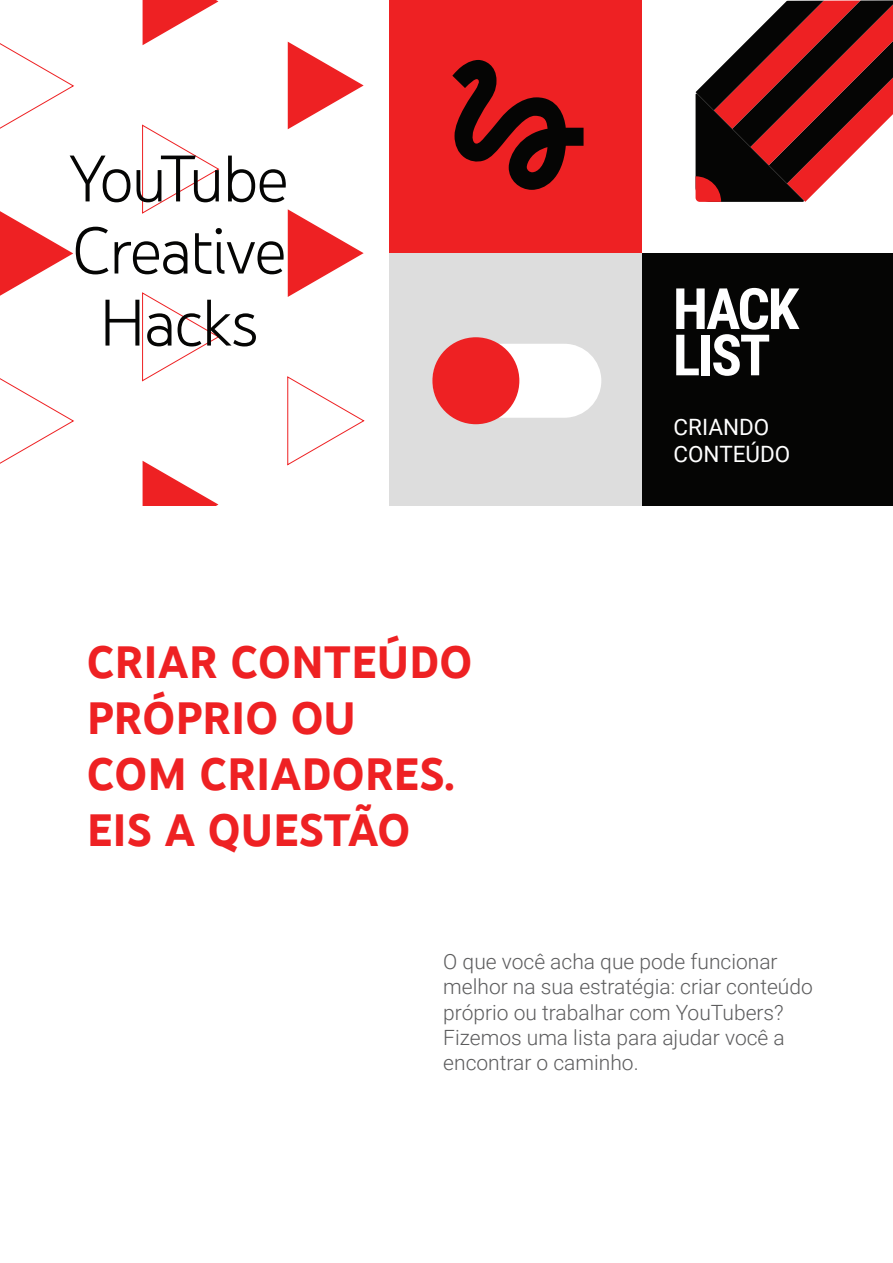
<style>
.page{position:relative;width:893px;height:1263px;background:#fff}
.page>*{position:absolute;margin:0;border:0;box-sizing:border-box;transform-origin:0 0}
.t1{font:300 67.35px/72px "You Tube Sans";letter-spacing:-.02em;color:#050504;text-align:center}
.t2{font:700 57px/46.2px "Roboto Condensed";letter-spacing:-.04em;color:#fff}
.t3{font:700 46.5px/55.8px "You Tube Sans";color:#ee2123}
.t4{font:22.5px/27px "Roboto";color:#fff}
.t5{font:300 21px/25.2px "Roboto";color:#5c5c5d}
</style>
<div class="page">
<div style="left:390px;top:0;width:252px;height:253px;background:#ee2123"></div>
<div style="left:642px;top:253px;width:251px;height:252px;background:#050504"></div>
<div style="left:390px;top:253px;width:252px;height:252px;background:#ddd"></div>
<div style="left:432px;top:344px;width:169px;height:74px;background:#fff;border-radius:37px"></div>
<div style="left:432px;top:337px;width:87px;height:87px;background:#ee2123;border-radius:50%"></div>
<svg style="left:695px;top:0;width:198px;height:202px"></svg>
<svg style="left:452px;top:60px;width:132px;height:130px"></svg>
<svg style="left:0;top:43px;width:74px;height:86px"></svg>
<svg style="left:0;top:211px;width:73px;height:85px"></svg>
<svg style="left:0;top:378px;width:74px;height:86px"></svg>
<svg style="left:143px;top:0;width:75px;height:45px"></svg>
<svg style="left:142px;top:125px;width:77px;height:88px"></svg>
<svg style="left:142px;top:292px;width:77px;height:89px"></svg>
<svg style="left:143px;top:461px;width:75px;height:44px"></svg>
<svg style="left:288px;top:42px;width:76px;height:87px"></svg>
<svg style="left:288px;top:209px;width:76px;height:88px"></svg>
<svg style="left:287px;top:376px;width:77px;height:89px"></svg>
<h1 class="t1" style="left:69px;top:137px;width:220px">YouTube<br>Creative<br>Hacks</h1>
<h3 class="t3" style="left:87px;top:630px;width:387px">CRIAR CONTEÚDO<br>PRÓPRIO OU<br>COM CRIADORES.<br>EIS A QUESTÃO</h3>
<h2 class="t2" style="left:673px;top:284px;width:128px">HACK<br>LIST</h2>
<p class="t4" style="left:673px;top:413px;width:118px">CRIANDO<br>CONTEÚDO</p>
<p class="t5" style="left:443px;top:948px;width:371px">O que você acha que pode funcionar melhor na sua estratégia: criar conteúdo próprio ou trabalhar com YouTubers?<br>Fizemos uma lista para ajudar você a encontrar o caminho.</p>
</div>
